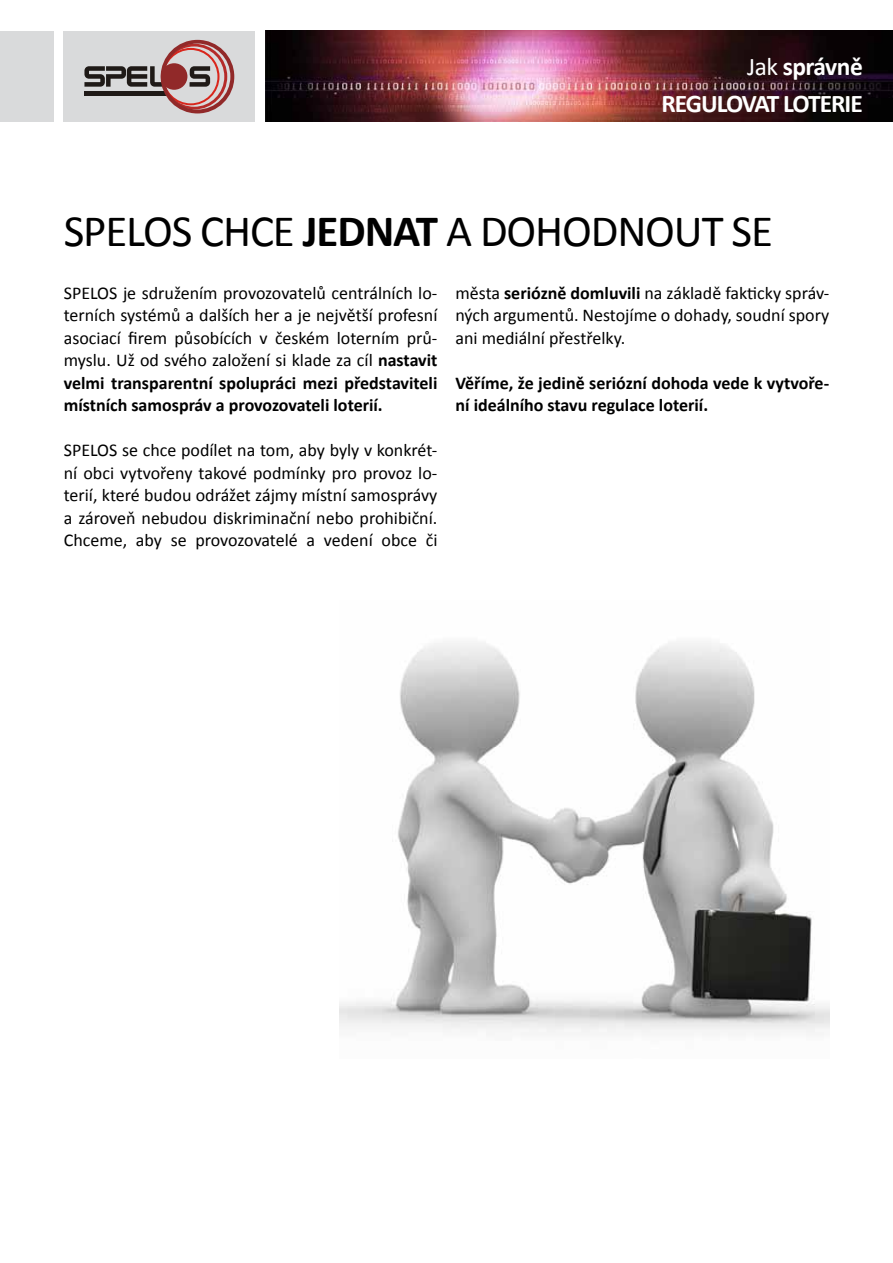
<style>
.page{position:relative;width:893px;height:1263px;background:#fff}
.page>*{position:absolute;margin:0;border:0;box-sizing:border-box;transform-origin:0 0}
.t1{font:45px "Calibri";letter-spacing:-.025em;color:#000}
.t2{font:700 25.5px/37.5px "Calibri";letter-spacing:-.04em;color:#fff;text-align:right}
.t3{font:18px/22.5px "Calibri";color:#000;text-align:justify}
.t4{font:700 18px/22.5px "Calibri";color:#000}
.s1{font-weight:400}
.s2{font-weight:700}
</style>
<div class="page">
<div style="left:64px;top:31px;width:191px;height:90px;background:#d9dadb"></div>
<div style="left:0;top:31px;width:53px;height:90px;background:#d9dadb"></div>
<svg style="left:84px;top:40px;width:150px;height:73px"></svg>
<img style="left:266px;top:31px;width:627px;height:90px">
<img style="left:339px;top:643px;width:490px;height:390px">
<h2 class="t2" style="left:661px;top:46px;width:203px"><span class="s1">Jak</span> správně<br>REGULOVAT LOTERIE</h2>
<h1 class="t1" style="left:64px;top:204px;width:711px">SPELOS CHCE <span class="s2">JEDNAT</span> A DOHODNOUT SE</h1>
<p class="t3" style="left:64px;top:281px;width:375px">SPELOS je sdružením provozovatelů centrálních lo&shy;terních systémů a dalších her a je největší profesní asociací firem působících v českém loterním prů&shy;myslu. Už od svého založení si klade za cíl <span class="s2">nastavit velmi transparentní spolupráci mezi představiteli místních samospráv a provozovateli loterií.</span></p>
<p class="t3" style="left:64px;top:438px;width:375px">SPELOS se chce podílet na tom, aby byly v konkrét&shy;ní obci vytvořeny takové podmínky pro provoz lo&shy;terií, které budou odrážet zájmy místní samosprávy a zároveň nebudou diskriminační nebo prohibiční.<br>Chceme, aby se provozovatelé a vedení obce či</p>
<p class="t3" style="left:455px;top:281px;width:375px">města <span class="s2">seriózně domluvili</span> na základě fakticky správ&shy;ných argumentů. Nestojíme o dohady, soudní spory ani mediální přestřelky.</p>
<p class="t4" style="left:455px;top:371px;width:375px">Věříme, že jedině seriózní dohoda vede k vytvoře&shy;ní ideálního stavu regulace loterií.</p>
</div>
